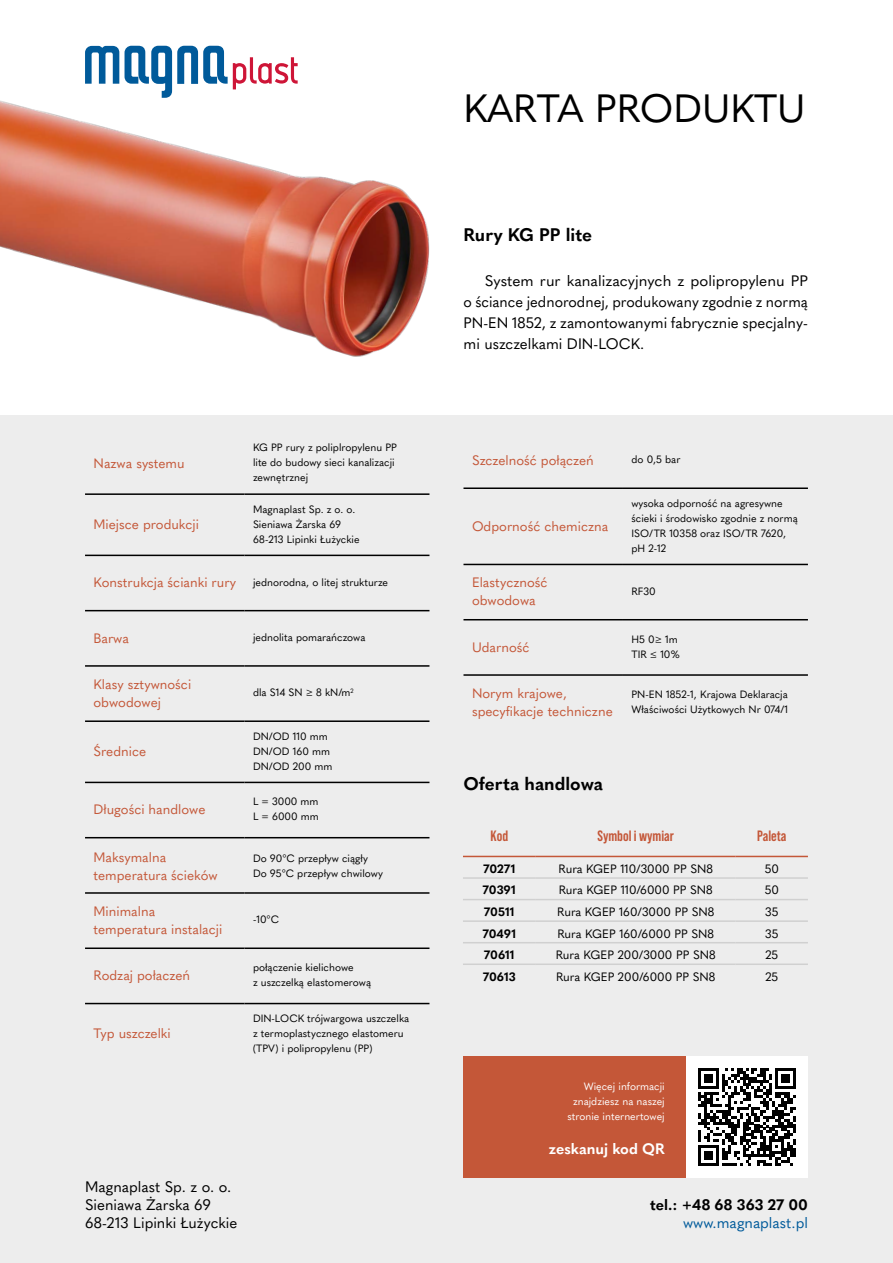
<style>
.page{position:relative;width:893px;height:1263px;background:#fff}
.page>*{position:absolute;margin:0;border:0;box-sizing:border-box;transform-origin:0 0}
.t1{font:39px "Quasimoda";color:#000}
.t2{font:700 18px "Quasimoda";color:#000}
.t3{font:15px/21px "Quasimoda";color:#000}
.t4{font:700 15px "Bebas Neue Pro";color:#c45738}
.t5{font:700 15px "Quasimoda";letter-spacing:.015em;color:#000}
.t6{font:15px "Quasimoda";color:#005a9a}
.t7{font:700 15px "Quasimoda";color:#fff}
.t8{font:13.5px/18px "Quasimoda";color:#c45738}
.t9{font:12px "Quasimoda";color:#000}
.t10{font:700 12px "Quasimoda";color:#000}
.t11{font:10.5px/15px "Quasimoda";color:#000}
.t12{font:10.5px/15px "Quasimoda";color:#fff;text-align:right}
</style>
<div class="page">
<div style="left:0;top:415px;width:893px;height:848px;background:#ededed"></div>
<div style="left:463px;top:1056px;width:344px;height:122px;background:#c45738"></div>
<div style="left:686px;top:1056px;width:122px;height:122px;background:#fff"></div>
<svg style="left:698px;top:1068px;width:98px;height:98px"></svg>
<img style="left:0;top:45px;width:429px;height:312px">
<hr style="left:85px;top:493px;width:159px;height:2px;background:#000">
<hr style="left:244px;top:493px;width:185px;height:2px;background:#000">
<hr style="left:85px;top:555px;width:159px;height:1px;background:#000">
<hr style="left:244px;top:555px;width:185px;height:1px;background:#000">
<hr style="left:85px;top:610px;width:159px;height:1px;background:#000">
<hr style="left:244px;top:610px;width:185px;height:1px;background:#000">
<hr style="left:85px;top:720px;width:159px;height:2px;background:#000">
<hr style="left:244px;top:720px;width:185px;height:2px;background:#000">
<hr style="left:85px;top:892px;width:159px;height:2px;background:#000">
<hr style="left:244px;top:892px;width:185px;height:2px;background:#000">
<hr style="left:85px;top:947px;width:159px;height:2px;background:#000">
<hr style="left:244px;top:947px;width:185px;height:2px;background:#000">
<hr style="left:85px;top:1003px;width:159px;height:1px;background:#000">
<hr style="left:244px;top:1003px;width:185px;height:1px;background:#000">
<hr style="left:85px;top:665px;width:159px;height:2px;background:#000">
<hr style="left:244px;top:665px;width:185px;height:2px;background:#000">
<hr style="left:85px;top:782px;width:159px;height:1px;background:#000">
<hr style="left:244px;top:782px;width:185px;height:1px;background:#000">
<hr style="left:85px;top:837px;width:159px;height:1px;background:#000">
<hr style="left:244px;top:837px;width:185px;height:1px;background:#000">
<hr style="left:463px;top:564px;width:160px;height:1px;background:#000">
<hr style="left:623px;top:564px;width:185px;height:1px;background:#000">
<hr style="left:463px;top:619px;width:160px;height:1px;background:#000">
<hr style="left:623px;top:619px;width:185px;height:1px;background:#000">
<hr style="left:463px;top:674px;width:160px;height:2px;background:#000">
<hr style="left:623px;top:674px;width:185px;height:2px;background:#000">
<hr style="left:463px;top:487px;width:160px;height:2px;background:#000">
<hr style="left:623px;top:487px;width:185px;height:2px;background:#000">
<hr style="left:463px;top:856px;width:73px;height:1px;background:#c45738">
<hr style="left:536px;top:856px;width:200px;height:1px;background:#c45738">
<hr style="left:736px;top:856px;width:72px;height:1px;background:#c45738">
<hr style="left:463px;top:877px;width:73px;height:2px;background:#d0d0d0">
<hr style="left:536px;top:877px;width:200px;height:2px;background:#d0d0d0">
<hr style="left:736px;top:877px;width:72px;height:2px;background:#d0d0d0">
<hr style="left:736px;top:899px;width:72px;height:1px;background:#d0d0d0">
<hr style="left:736px;top:920px;width:72px;height:2px;background:#d0d0d0">
<hr style="left:736px;top:942px;width:72px;height:1px;background:#d0d0d0">
<hr style="left:736px;top:963px;width:72px;height:2px;background:#d0d0d0">
<hr style="left:463px;top:899px;width:73px;height:1px;background:#d0d0d0">
<hr style="left:536px;top:899px;width:200px;height:1px;background:#d0d0d0">
<hr style="left:463px;top:920px;width:73px;height:2px;background:#d0d0d0">
<hr style="left:536px;top:920px;width:200px;height:2px;background:#d0d0d0">
<hr style="left:463px;top:942px;width:73px;height:1px;background:#d0d0d0">
<hr style="left:536px;top:942px;width:200px;height:1px;background:#d0d0d0">
<hr style="left:463px;top:963px;width:73px;height:2px;background:#d0d0d0">
<hr style="left:536px;top:963px;width:200px;height:2px;background:#d0d0d0">
<p class="t8" style="left:94px;top:453px;width:93px">Nazwa systemu</p>
<p class="t8" style="left:94px;top:514px;width:107px">Miejsce produkcji</p>
<p class="t11" style="left:253px;top:439px;width:146px">KG PP rury z poliplropylenu PP lite do budowy sieci kanalizacji zewnętrznej</p>
<p class="t11" style="left:253px;top:501px;width:108px">Magnaplast Sp. z o. o.<br>Sieniawa Żarska 69<br>68-213 Lipinki Łużyckie</p>
<p class="t8" style="left:94px;top:573px;width:144px">Konstrukcja ścianki rury</p>
<p class="t11" style="left:253px;top:574px;width:137px">jednorodna, o litej strukturze</p>
<p class="t8" style="left:94px;top:628px;width:37px">Barwa</p>
<p class="t11" style="left:253px;top:629px;width:114px">jednolita pomarańczowa</p>
<p class="t8" style="left:94px;top:674px;width:99px">Klasy sztywności obwodowej</p>
<p class="t11" style="left:253px;top:684px;width:102px">dla S14 SN ≥ 8 kN/m<sup>2</sup></p>
<p class="t8" style="left:94px;top:741px;width:54px">Średnice</p>
<p class="t11" style="left:253px;top:728px;width:81px">DN/OD 110 mm<br>DN/OD 160 mm<br>DN/OD 200 mm</p>
<p class="t8" style="left:94px;top:800px;width:113px">Długości handlowe</p>
<p class="t11" style="left:253px;top:793px;width:67px">L = 3000 mm<br>L = 6000 mm</p>
<p class="t8" style="left:94px;top:847px;width:126px">Maksymalna temperatura ścieków</p>
<p class="t11" style="left:253px;top:850px;width:131px">Do 90°C przepływ ciągły<br>Do 95°C przepływ chwilowy</p>
<p class="t8" style="left:94px;top:901px;width:130px">Minimalna temperatura instalacji</p>
<p class="t11" style="left:253px;top:911px;width:28px">-10°C</p>
<p class="t8" style="left:94px;top:965px;width:98px">Rodzaj połaczeń</p>
<p class="t11" style="left:253px;top:959px;width:120px">połączenie kielichowe<br>z uszczelką elastomerową</p>
<p class="t8" style="left:94px;top:1024px;width:79px">Typ uszczelki</p>
<p class="t11" style="left:253px;top:1010px;width:158px">DIN-LOCK trójwargowa uszczelka z termoplastycznego elastomeru (TPV) i polipropylenu (PP)</p>
<h3 class="t3" style="left:85px;top:1177px;width:154px;line-height:18px">Magnaplast Sp. z o. o.<br>Sieniawa Żarska 69<br>68-213 Lipinki Łużyckie</h3>
<h1 class="t1" style="left:463px;top:78px;width:344px">KARTA PRODUKTU</h1>
<h2 class="t2" style="left:463px;top:220px;width:130px">Rury KG PP lite</h2>
<h3 class="t3" style="left:463px;top:269px;width:346px;text-align:justify;text-indent:21px">System rur kanalizacyjnych z polipropylenu PP o ściance jednorodnej, produkowany zgodnie z normą PN-EN 1852, z zamontowanymi fabrycznie specjalny&shy;mi uszczelkami DIN-LOCK.</h3>
<p class="t8" style="left:472px;top:450px;width:123px">Szczelność połączeń</p>
<p class="t11" style="left:631px;top:451px;width:51px">do 0,5 bar</p>
<p class="t8" style="left:472px;top:516px;width:138px">Odporność chemiczna</p>
<p class="t11" style="left:631px;top:495px;width:168px">wysoka odporność na agresywne ścieki i środowisko zgodnie z normą<br>ISO/TR 10358 oraz ISO/TR 7620, pH 2-12</p>
<p class="t8" style="left:472px;top:573px;width:77px">Elastyczność obwodowa</p>
<p class="t11" style="left:631px;top:583px;width:26px">RF30</p>
<p class="t8" style="left:472px;top:637px;width:59px">Udarność</p>
<p class="t11" style="left:631px;top:631px;width:50px">H5 0≥ 1m<br>TIR ≤ 10%</p>
<p class="t8" style="left:472px;top:683px;width:142px">Norym krajowe, specyfikacje techniczne</p>
<p class="t11" style="left:631px;top:686px;width:158px">PN-EN 1852-1, Krajowa Deklaracja<br>Właściwości Użytkowych Nr 074/1</p>
<h2 class="t2" style="left:463px;top:769px;width:141px">Oferta handlowa</h2>
<h3 class="t4" style="left:491px;top:827px;width:19px">Kod</h3>
<h3 class="t4" style="left:597px;top:827px;width:78px">Symbol i wymiar</h3>
<h3 class="t4" style="left:757px;top:827px;width:31px">Paleta</h3>
<p class="t10" style="left:483px;top:859px;width:34px">70271</p>
<p class="t9" style="left:558px;top:859px;width:156px">Rura KGEP 110/3000 PP SN8</p>
<p class="t9" style="left:765px;top:859px;width:16px">50</p>
<p class="t10" style="left:483px;top:881px;width:35px">70391</p>
<p class="t9" style="left:559px;top:881px;width:155px">Rura KGEP 110/6000 PP SN8</p>
<p class="t9" style="left:765px;top:881px;width:16px">50</p>
<p class="t10" style="left:484px;top:902px;width:32px">70511</p>
<p class="t9" style="left:557px;top:903px;width:159px">Rura KGEP 160/3000 PP SN8</p>
<p class="t9" style="left:765px;top:903px;width:15px">35</p>
<p class="t10" style="left:483px;top:924px;width:35px">70491</p>
<p class="t9" style="left:557px;top:924px;width:158px">Rura KGEP 160/6000 PP SN8</p>
<p class="t9" style="left:765px;top:924px;width:15px">35</p>
<p class="t10" style="left:484px;top:945px;width:32px">70611</p>
<p class="t9" style="left:556px;top:946px;width:161px">Rura KGEP 200/3000 PP SN8</p>
<p class="t9" style="left:765px;top:946px;width:14px">25</p>
<p class="t10" style="left:483px;top:967px;width:34px">70613</p>
<p class="t9" style="left:556px;top:967px;width:161px">Rura KGEP 200/6000 PP SN8</p>
<p class="t9" style="left:765px;top:967px;width:14px">25</p>
<p class="t12" style="left:567px;top:1078px;width:99px">Więcej informacji znajdziesz na naszej stronie internertowej</p>
<h3 class="t7" style="left:549px;top:1137px;width:117px">zeskanuj kod QR</h3>
<h3 class="t5" style="left:650px;top:1193px;width:159px">tel.: +48 68 363 27 00</h3>
<h3 class="t6" style="left:683px;top:1211px;width:126px">www.magnaplast.pl</h3>
</div>
